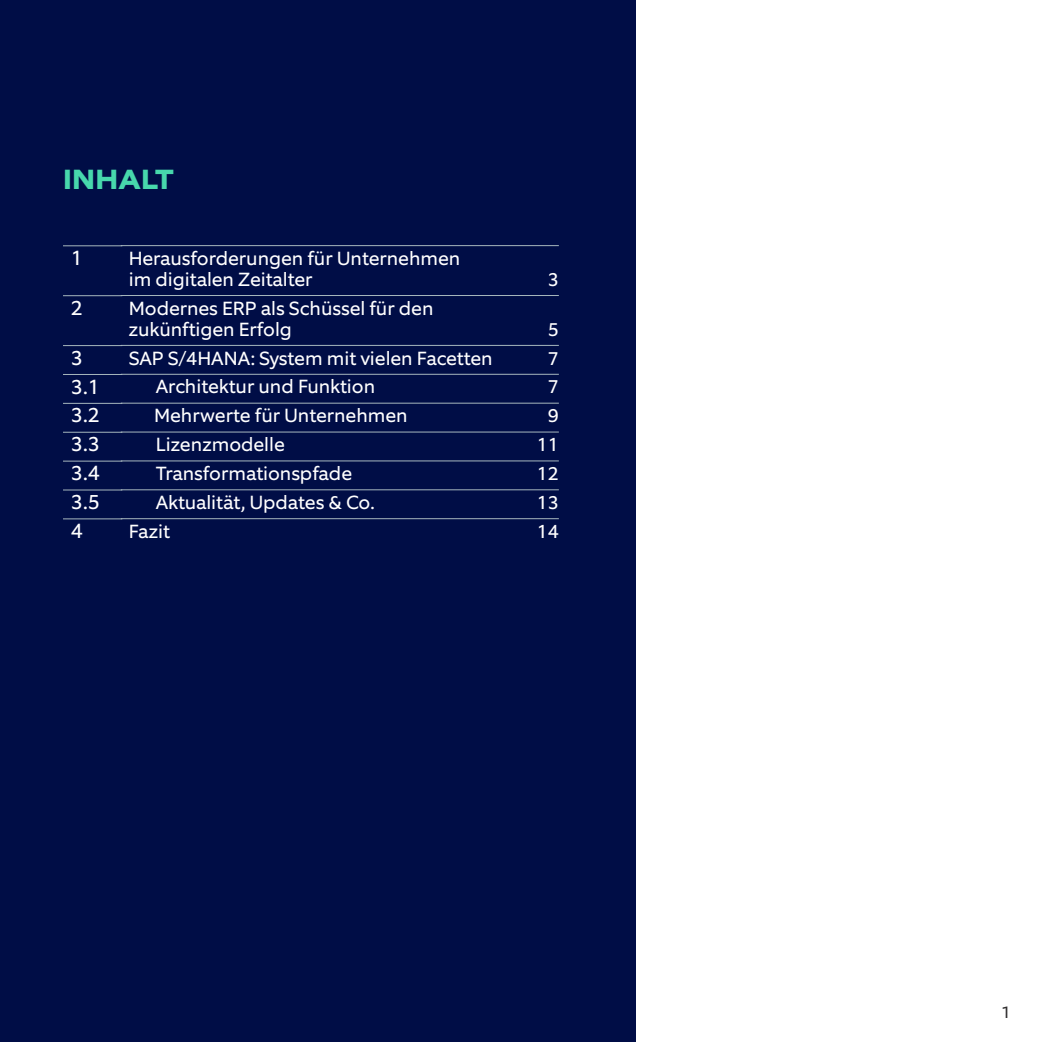
<style>
.page{position:relative;width:1042px;height:1042px;background:#fff}
.page>*{position:absolute;margin:0;border:0;box-sizing:border-box;transform-origin:0 0}
.t1{font:700 28px "Equip Extended";letter-spacing:.01em;color:#47d7ac}
.t2{font:21px/28.9px "Equip";color:#fff}
.t3{font:19.25px/21px "Equip";color:#fff}
.t4{font:17.5px "Basic Sans";color:#312f30}
</style>
<div class="page">
<div style="left:0;top:0;width:635px;height:1042px;background:#000d46"></div>
<hr style="left:121px;top:245px;width:438px;height:1px;background:#a7b7be">
<hr style="left:121px;top:295px;width:438px;height:1px;background:#a7b7be">
<hr style="left:121px;top:345px;width:438px;height:1px;background:#a7b7be">
<hr style="left:121px;top:374px;width:438px;height:1px;background:#a7b7be">
<hr style="left:121px;top:403px;width:438px;height:1px;background:#a7b7be">
<hr style="left:121px;top:432px;width:438px;height:1px;background:#a7b7be">
<hr style="left:121px;top:461px;width:438px;height:1px;background:#a7b7be">
<hr style="left:121px;top:489px;width:438px;height:1px;background:#a7b7be">
<hr style="left:121px;top:518px;width:438px;height:1px;background:#a7b7be">
<hr style="left:63px;top:245px;width:59px;height:1px;background:#a7b7be">
<hr style="left:63px;top:295px;width:59px;height:1px;background:#a7b7be">
<hr style="left:63px;top:345px;width:59px;height:1px;background:#a7b7be">
<hr style="left:63px;top:374px;width:59px;height:1px;background:#a7b7be">
<hr style="left:63px;top:403px;width:59px;height:1px;background:#a7b7be">
<hr style="left:63px;top:432px;width:59px;height:1px;background:#a7b7be">
<hr style="left:63px;top:461px;width:59px;height:1px;background:#a7b7be">
<hr style="left:63px;top:490px;width:59px;height:1px;background:#a7b7be">
<hr style="left:63px;top:518px;width:59px;height:1px;background:#a7b7be">
<h1 class="t1" style="left:63px;top:168px;width:112px">INHALT</h1>
<p class="t2" style="left:71px;top:245px;width:14px">1</p>
<p class="t2" style="left:71px;top:295px;width:14px">2</p>
<p class="t2" style="left:71px;top:345px;width:30px">3<br>3.1<br>3.2<br>3.3<br>3.4<br>3.5<br>4</p>
<p class="t3" style="left:129px;top:249px;width:333px">Herausforderungen für Unternehmen im digitalen Zeitalter</p>
<p class="t3" style="left:129px;top:299px;width:306px">Modernes ERP als Schüssel für den zukünftigen Erfolg</p>
<p class="t3" style="left:548px;top:270px;width:13px">3</p>
<p class="t3" style="left:548px;top:320px;width:13px">5</p>
<p class="t3" style="left:129px;top:349px;width:365px">SAP S/4HANA: System mit vielen Facetten</p>
<p class="t3" style="left:548px;top:349px;width:13px">7</p>
<p class="t3" style="left:156px;top:378px;width:221px">Architektur und Funktion</p>
<p class="t3" style="left:548px;top:378px;width:13px">7</p>
<p class="t3" style="left:154px;top:407px;width:255px">Mehrwerte für Unternehmen</p>
<p class="t3" style="left:548px;top:407px;width:13px">9</p>
<p class="t3" style="left:156px;top:436px;width:130px">Lizenzmodelle</p>
<p class="t3" style="left:537px;top:436px;width:24px">11</p>
<p class="t3" style="left:156px;top:464px;width:198px">Transformationspfade</p>
<p class="t3" style="left:537px;top:464px;width:24px">12</p>
<p class="t3" style="left:156px;top:493px;width:220px">Aktualität, Updates &amp; Co.</p>
<p class="t3" style="left:537px;top:493px;width:24px">13</p>
<p class="t3" style="left:129px;top:522px;width:43px">Fazit</p>
<p class="t3" style="left:537px;top:522px;width:24px">14</p>
<p class="t4" style="left:1002px;top:1001px;width:8px">1</p>
</div>
